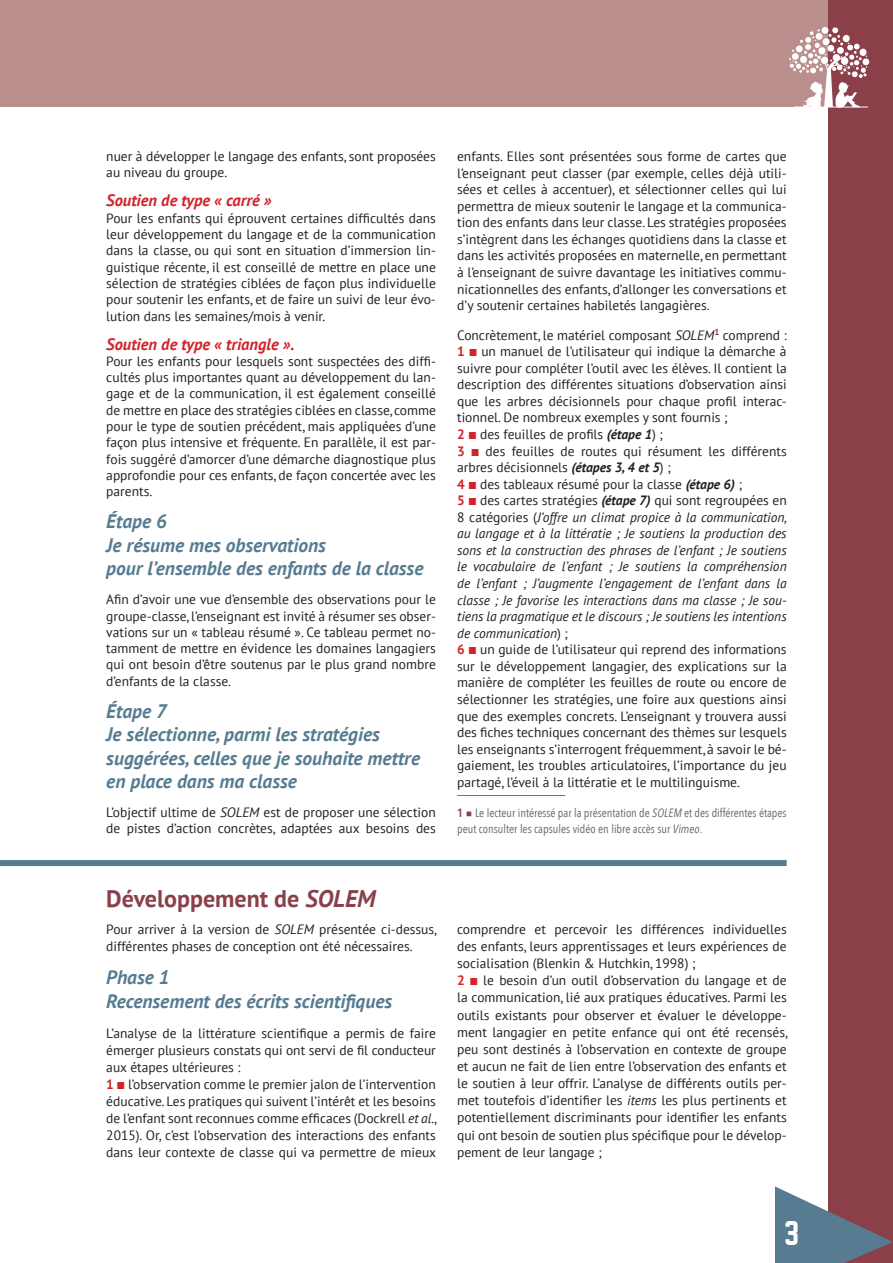
<style>
.page{position:relative;width:893px;height:1263px;background:#fff}
.page>*{position:absolute;margin:0;border:0;box-sizing:border-box;transform-origin:0 0}
.t1{font:30px "Norwester";color:#fff}
.t2{font:700 24px "PT Sans";color:#8a3f49}
.t3{font:italic 700 19.5px/23.5px "PT Sans";color:#577c92}
.t4{font:italic 700 16.5px "PT Sans";color:#d1232a}
.t5{font:13.5px/16.5px "PT Sans";color:#231f20}
.t6{font:12px/16.8px "Avenir Next Condensed";color:#636366}
.s1{font-style:italic}
.s2{font-weight:700;color:#d1232a}
.s3{font-family:"Menlo";color:#d1232a}
.s4{font-weight:700;font-style:italic}
.s5{font-weight:600;color:#8a3f49}
.s6{font-family:"Menlo";font-weight:700;color:#8a3f49}
</style>
<div class="page">
<div style="left:0;top:0;width:893px;height:106px;background:#bb8e8e"></div>
<div style="left:828px;top:0;width:65px;height:1263px;background:#8a3f49"></div>
<hr style="left:794px;top:107px;width:74px;height:1px;background:#fff">
<div style="left:862px;top:58px;width:7px;height:7px;background:#fff;border-radius:50%"></div>
<svg style="left:789px;top:27px;width:78px;height:81px"></svg>
<svg style="left:775px;top:1186px;width:118px;height:77px"></svg>
<hr style="left:457px;top:795px;width:108px;height:1px;background:#577c92">
<div style="left:0;top:860px;width:787px;height:6px;background:#577c92"></div>
<p class="t5" style="left:106px;top:148px;width:331px">nuer à développer le langage des enfants, sont proposées au niveau du groupe.</p>
<p class="t4" style="left:106px;top:190px;width:167px">Soutien de type « carré »</p>
<p class="t5" style="left:106px;top:209px;width:331px;text-align:justify">Pour les enfants qui éprouvent certaines difficultés dans leur développement du langage et de la communication dans la classe, ou qui sont en situation d’immersion lin&shy;guistique récente, il est conseillé de mettre en place une sélection de stratégies ciblées de façon plus individuelle pour soutenir les enfants, et de faire un suivi de leur évo&shy;lution dans les semaines/mois à venir.</p>
<p class="t4" style="left:106px;top:333px;width:190px">Soutien de type « triangle ».</p>
<p class="t5" style="left:106px;top:353px;width:331px;text-align:justify">Pour les enfants pour lesquels sont suspectées des diffi&shy;cultés plus importantes quant au développement du lan&shy;gage et de la communication, il est également conseillé de mettre en place des stratégies ciblées en classe, comme pour le type de soutien précédent, mais appliquées d’une façon plus intensive et fréquente. En parallèle, il est par&shy;fois suggéré d’amorcer d’une démarche diagnostique plus approfondie pour ces enfants, de façon concertée avec les parents.</p>
<h3 class="t3" style="left:106px;top:509px;width:319px">Étape 6<br>Je résume mes observations<br>pour l’ensemble des enfants de la classe</h3>
<p class="t5" style="left:106px;top:591px;width:331px;text-align:justify">Afin d’avoir une vue d’ensemble des observations pour le groupe-classe, l’enseignant est invité à résumer ses obser&shy;vations sur un « tableau résumé ». Ce tableau permet no&shy;tamment de mettre en évidence les domaines langagiers qui ont besoin d’être soutenus par le plus grand nombre d’enfants de la classe.</p>
<h3 class="t3" style="left:106px;top:699px;width:315px">Étape 7<br>Je sélectionne, parmi les stratégies suggérées, celles que je souhaite mettre en place dans ma classe</h3>
<p class="t5" style="left:106px;top:804px;width:331px">L’objectif ultime de <span class="s1">SOLEM</span> est de proposer une sélection de pistes d’action concrètes, adaptées aux besoins des</p>
<p class="t5" style="left:457px;top:148px;width:331px;text-align:justify">enfants. Elles sont présentées sous forme de cartes que l’enseignant peut classer (par exemple, celles déjà utili&shy;sées et celles à accentuer), et sélectionner celles qui lui permettra de mieux soutenir le langage et la communica&shy;tion des enfants dans leur classe. Les stratégies proposées s’intègrent dans les échanges quotidiens dans la classe et dans les activités proposées en maternelle, en permettant à l’enseignant de suivre davantage les initiatives commu&shy;nicationnelles des enfants, d’allonger les conversations et d’y soutenir certaines habiletés langagières.</p>
<p class="t5" style="left:457px;top:326px;width:331px">Concrètement, le matériel composant <span class="s1">SOLEM</span><sup>1</sup> comprend :<br><span class="s2">1</span> <span class="s3">◼</span> un manuel de l’utilisateur qui indique la démarche à suivre pour compléter l’outil avec les élèves. Il contient la description des différentes situations d’observation ainsi que les arbres décisionnels pour chaque profil interac&shy;tionnel. De nombreux exemples y sont fournis ;<br><span class="s2">2</span> <span class="s3">◼</span> des feuilles de profils <span class="s4">(étape 1</span>) ;<br><span class="s2">3</span> <span class="s3">◼</span> des feuilles de routes qui résument les différents arbres décisionnels <span class="s4">(étapes 3, 4 et 5</span>) ;<br><span class="s2">4</span> <span class="s3">◼</span> des tableaux résumé pour la classe <span class="s4">(étape 6)</span> ;<br><span class="s2">5</span> <span class="s3">◼</span> des cartes stratégies <span class="s4">(étape 7)</span> qui sont regroupées en 8 catégories (<span class="s1">J’offre un climat propice à la communication, au langage et à la littératie ; Je soutiens la production des sons et la construction des phrases de l’enfant ; Je soutiens le vocabulaire de l’enfant ; Je soutiens la compréhension de l’enfant ; J’augmente l’engagement de l’enfant dans la classe ; Je favorise les interactions dans ma classe ; Je sou&shy;tiens la pragmatique et le discours ; Je soutiens les intentions de communication</span>) ;<br><span class="s2">6</span> <span class="s3">◼</span> un guide de l’utilisateur qui reprend des informations sur le développement langagier, des explications sur la manière de compléter les feuilles de route ou encore de sélectionner les stratégies, une foire aux questions ainsi que des exemples concrets. L’enseignant y trouvera aussi des fiches techniques concernant des thèmes sur lesquels les enseignants s’interrogent fréquemment, à savoir le bé&shy;gaiement, les troubles articulatoires, l’importance du jeu partagé, l’éveil à la littératie et le multilinguisme.</p>
<p class="t6" style="left:457px;top:803px;width:331px"><span class="s5">1</span> <span class="s6">▪</span> Le lecteur intéressé par la présentation de <span class="s1">SOLEM</span> et des différentes étapes peut consulter les capsules vidéo en libre accès sur <span class="s1">Vimeo</span>.</p>
<h2 class="t2" style="left:106px;top:883px;width:271px">Développement de <span class="s1">SOLEM</span></h2>
<p class="t5" style="left:106px;top:920px;width:332px;line-height:17px">Pour arriver à la version de <span class="s1">SOLEM</span> présentée ci-dessus, différentes phases de conception ont été nécessaires.</p>
<h3 class="t3" style="left:106px;top:964px;width:287px;line-height:24.2px">Phase 1<br>Recensement des écrits scientifiques</h3>
<p class="t5" style="left:106px;top:1024px;width:332px;line-height:17px">L’analyse de la littérature scientifique a permis de faire émerger plusieurs constats qui ont servi de fil conducteur aux étapes ultérieures :<br><span class="s2">1</span> <span class="s3">◼</span> l’observation comme le premier jalon de l’intervention éducative. Les pratiques qui suivent l’intérêt et les besoins de l’enfant sont reconnues comme efficaces (Dockrell <span class="s1">et al.</span>, 2015). Or, c’est l’observation des interactions des enfants dans leur contexte de classe qui va permettre de mieux</p>
<p class="t5" style="left:457px;top:920px;width:332px;line-height:17.1px">comprendre et percevoir les différences individuelles des enfants, leurs apprentissages et leurs expériences de socialisation (Blenkin &amp; Hutchkin, 1998) ;<br><span class="s2">2</span> <span class="s3">◼</span> le besoin d’un outil d’observation du langage et de la communication, lié aux pratiques éducatives. Parmi les outils existants pour observer et évaluer le développe&shy;ment langagier en petite enfance qui ont été recensés, peu sont destinés à l’observation en contexte de groupe et aucun ne fait de lien entre l’observation des enfants et le soutien à leur offrir. L’analyse de différents outils per&shy;met toutefois d’identifier les <span class="s1">items</span> les plus pertinents et potentiellement discriminants pour identifier les enfants qui ont besoin de soutien plus spécifique pour le dévelop&shy;pement de leur langage ;</p>
<h1 class="t1" style="left:784px;top:1219px;width:17px">3</h1>
</div>
